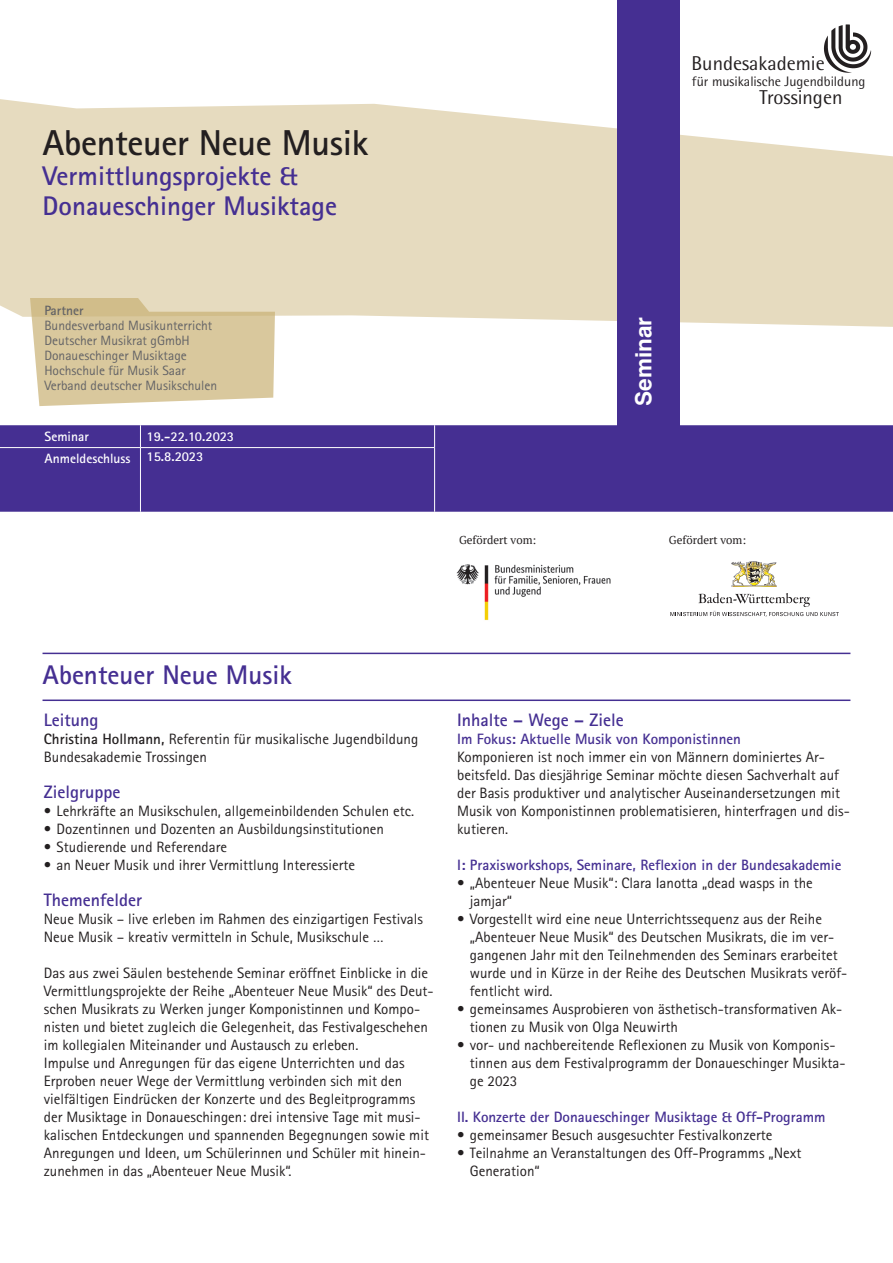
<style>
.page{position:relative;width:893px;height:1263px;background:#fff}
.page>*{position:absolute;margin:0;border:0;box-sizing:border-box;transform-origin:0 0}
.t1{font:700 36px "Rotis Sans Serif Std";letter-spacing:-.01em;color:#231f20}
.t2{font:700 27px/30px "Rotis Sans Serif Std";color:#452f92}
.t3{font:700 22.5px "Helvetica";color:#fff}
.t4{font:20.1px "Rotis Semi Sans Std";color:#231f20}
.t5{font:700 18px "Rotis Sans Serif Std";color:#452f92}
.t6{font:15px/18px "Rotis Sans Serif Std";color:#231f20}
.t7{font:700 15px "Rotis Sans Serif Std";color:#452f92}
.t8{font:13.8px "Rotis Semi Sans Std";color:#231f20}
.t9{font:13.5px/15px "Rotis Sans Serif Std";color:#636366}
.t10{font:700 13.5px/21.8px "Rotis Sans Serif Std";color:#fff}
.t11{font:700 13.5px "Rotis Sans Serif Std";color:#636366}
.t12{font:11.4px "PT Serif";color:#231f20}
.s1{font-weight:700}
</style>
<div class="page">
<hr style="left:43px;top:653px;width:807px;height:1px;background:#452f92">
<hr style="left:43px;top:699px;width:807px;height:2px;background:#452f92">
<img style="left:732px;top:562px;width:45px;height:25px">
<svg style="left:670px;top:593px;width:169px;height:24px"></svg>
<img style="left:456px;top:564px;width:155px;height:57px">
<svg style="left:0;top:99px;width:893px;height:228px;background:#e8dfc6"></svg>
<img style="left:824px;top:35px;width:24px;height:37px">
<img style="left:830px;top:27px;width:42px;height:42px">
<img style="left:837px;top:24px;width:31px;height:38px">
<img style="left:845px;top:25px;width:15px;height:30px">
<div style="left:0;top:425px;width:893px;height:87px;background:#452f92"></div>
<svg style="left:140px;top:425px;width:1px;height:22px"></svg>
<svg style="left:434px;top:425px;width:1px;height:22px"></svg>
<hr style="left:0;top:447px;width:140px;height:1px;background:#fff">
<hr style="left:140px;top:447px;width:295px;height:1px;background:#fff">
<hr style="left:140px;top:448px;width:1px;height:64px;background:#fff">
<hr style="left:434px;top:448px;width:1px;height:64px;background:#fff">
<svg style="left:30px;top:298px;width:245px;height:108px;background:#dbcba3"></svg>
<div style="left:617px;top:0;width:63px;height:432px;background:#452f92"></div>
<h1 class="t1" style="left:43px;top:120px;width:327px">Abenteuer Neue Musik</h1>
<h2 class="t2" style="left:43px;top:160px;width:296px">Vermittlungsprojekte &amp;<br>Donaueschinger Musiktage</h2>
<p class="t11" style="left:44px;top:302px;width:41px">Partner</p>
<p class="t9" style="left:44px;top:318px;width:174px">Bundesverband Musikunterricht<br>Deutscher Musikrat gGmbH<br>Donaueschinger Musiktage<br>Hochschule für Musik Saar<br>Verband deutscher Musikschulen</p>
<p class="t10" style="left:45px;top:425px;width:46px">Seminar</p>
<p class="t10" style="left:45px;top:425px;width:191px;text-indent:102px">19.-22.10.2023<br>Anmeldeschluss 15.8.2023</p>
<h3 class="t4" style="left:691px;top:52px;width:135px">Bundesakademie</h3>
<p class="t8" style="left:692px;top:73px;width:175px">für musikalische Jugendbildung</p>
<h3 class="t4" style="left:759px;top:85px;width:84px">Trossingen</h3>
<h3 class="t3" style="left:630px;top:406px;width:90px;rotate:-90deg">Seminar</h3>
<p class="t12" style="left:459px;top:532px;width:79px">Gefördert vom:</p>
<p class="t12" style="left:669px;top:532px;width:79px">Gefördert vom:</p>
<h2 class="t2" style="left:43px;top:660px;width:251px">Abenteuer Neue Musik</h2>
<p class="t5" style="left:44px;top:708px;width:56px">Leitung</p>
<p class="t6" style="left:44px;top:729px;width:376px"><span class="s1">Christina Hollmann,</span> Referentin für musikalische Jugendbildung<br>Bundesakademie Trossingen</p>
<p class="t5" style="left:44px;top:780px;width:78px">Zielgruppe</p>
<p class="t6" style="left:44px;top:801px;width:372px">• Lehrkräfte an Musikschulen, allgemeinbildenden Schulen etc.</p>
<p class="t6" style="left:44px;top:819px;width:342px">• Dozentinnen und Dozenten an Ausbildungsinstitutionen</p>
<p class="t6" style="left:44px;top:837px;width:185px">• Studierende und Referendare</p>
<p class="t6" style="left:44px;top:855px;width:313px">• an Neuer Musik und ihrer Vermittlung Interessierte</p>
<p class="t5" style="left:44px;top:888px;width:100px">Themenfelder</p>
<p class="t6" style="left:44px;top:909px;width:381px">Neue Musik – live erleben im Rahmen des einzigartigen Festivals<br>Neue Musik – kreativ vermitteln in Schule, Musikschule …</p>
<p class="t6" style="left:44px;top:963px;width:391px">Das aus zwei Säulen bestehende Seminar eröffnet Einblicke in die Vermittlungsprojekte der Reihe „Abenteuer Neue Musik“ des Deut&shy;schen Musikrats zu Werken junger Komponistinnen und Kompo&shy;nisten und bietet zugleich die Gelegenheit, das Festivalgeschehen im kollegialen Miteinander und Austausch zu erleben.<br>Impulse und Anregungen für das eigene Unterrichten und das Erproben neuer Wege der Vermittlung verbinden sich mit den vielfältigen Eindrücken der Konzerte und des Begleitprogramms der Musiktage in Donaueschingen: drei intensive Tage mit musi&shy;kalischen Entdeckungen und spannenden Begegnungen sowie mit Anregungen und Ideen, um Schülerinnen und Schüler mit hinein&shy;zunehmen in das „Abenteuer Neue Musik“.</p>
<p class="t5" style="left:457px;top:708px;width:168px">Inhalte – Wege – Ziele</p>
<p class="t7" style="left:457px;top:729px;width:285px">Im Fokus: Aktuelle Musik von Komponistinnen</p>
<p class="t6" style="left:457px;top:747px;width:394px">Komponieren ist noch immer ein von Männern dominiertes Ar&shy;beitsfeld. Das diesjährige Seminar möchte diesen Sachverhalt auf der Basis produktiver und analytischer Auseinandersetzungen mit Musik von Komponistinnen problematisieren, hinterfragen und dis&shy;kutieren.</p>
<p class="t7" style="left:457px;top:855px;width:386px">I: Praxisworkshops, Seminare, Reflexion in der Bundesakademie</p>
<p class="t6" style="left:470px;top:873px;width:344px;text-indent:-13px">• „Abenteuer Neue Musik“: Clara Ianotta „dead wasps in the jamjar“</p>
<p class="t6" style="left:470px;top:909px;width:379px;text-indent:-13px">• Vorgestellt wird eine neue Unterrichtssequenz aus der Reihe „Abenteuer Neue Musik“ des Deutschen Musikrats, die im ver&shy;gangenen Jahr mit den Teilnehmenden des Seminars erarbeitet wurde und in Kürze in der Reihe des Deutschen Musikrats veröf&shy;fentlicht wird.</p>
<p class="t6" style="left:470px;top:999px;width:374px;text-indent:-13px">• gemeinsames Ausprobieren von ästhetisch-transformativen Ak&shy;tionen zu Musik von Olga Neuwirth</p>
<p class="t6" style="left:470px;top:1035px;width:377px;text-indent:-13px">• vor- und nachbereitende Reflexionen zu Musik von Komponis&shy;tinnen aus dem Festivalprogramm der Donaueschinger Musikta&shy;ge 2023</p>
<p class="t7" style="left:457px;top:1107px;width:370px">II. Konzerte der Donaueschinger Musiktage &amp; Off-Programm</p>
<p class="t6" style="left:457px;top:1125px;width:317px">• gemeinsamer Besuch ausgesuchter Festivalkonzerte</p>
<p class="t6" style="left:470px;top:1143px;width:333px;text-indent:-13px">• Teilnahme an Veranstaltungen des Off-Programms „Next<br>Generation“</p>
</div>
